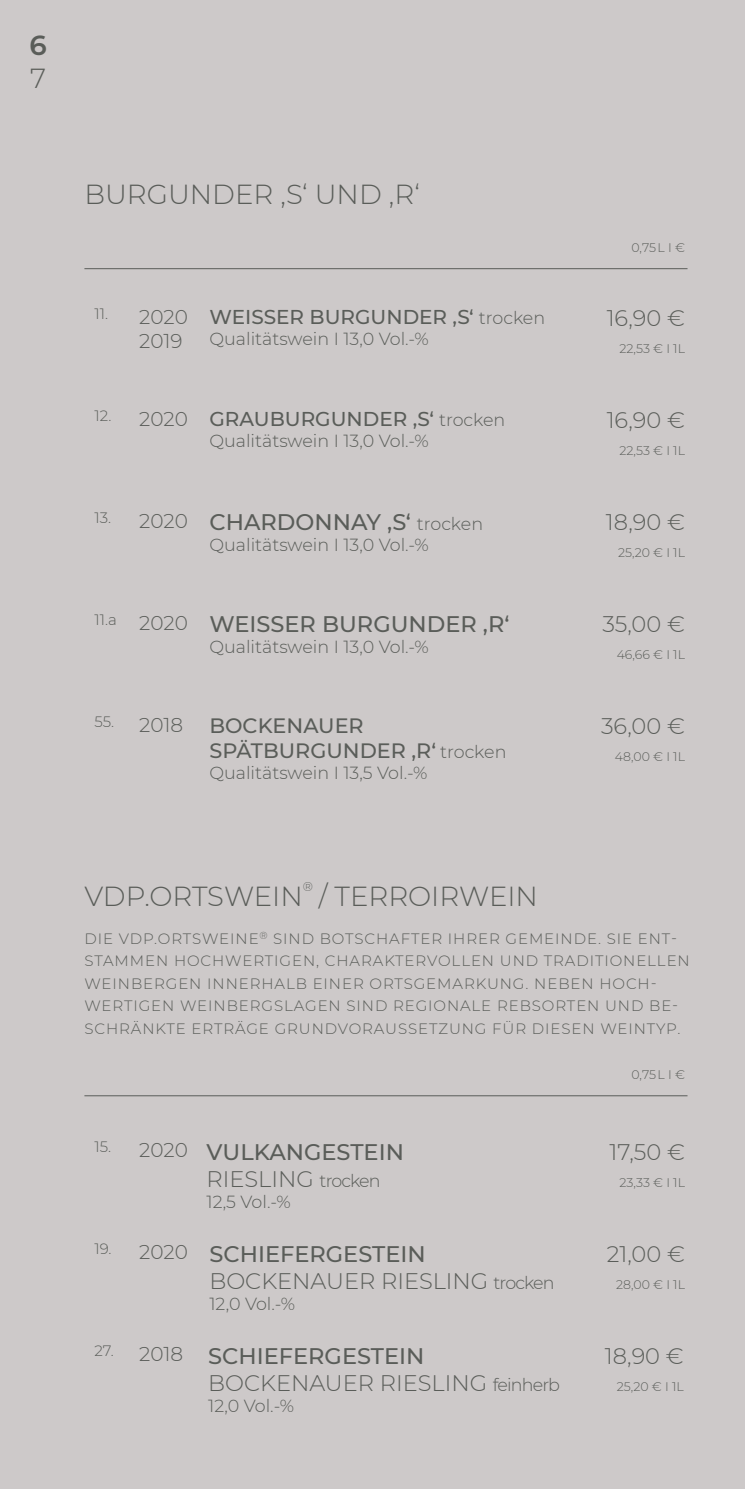
<style>
.page{position:relative;width:745px;height:1489px;background:#fff}
.page>*{position:absolute;margin:0;border:0;box-sizing:border-box;transform-origin:0 0}
.t1{font:300 27.5px "Montserrat";color:#5a5d59}
.t2{font:600 27.5px "Montserrat";color:#5a5d59}
.t3{font:300 22.5px/27px "Montserrat";color:#5a5d59}
.t4{font:500 22.5px/27px "Montserrat";color:#5a5d59}
.t5{font:500 20.75px/25px "Montserrat";color:#5a5d59}
.t6{font:500 20px "Montserrat";color:#5a5d59}
.t7{font:300 20px/24px "Montserrat";color:#5a5d59;text-align:right}
.t8{font:300 17.5px "Montserrat";color:#5a5d59}
.t9{font:300 15px/22.5px "Montserrat";letter-spacing:.06em;color:#5a5d59}
.t10{font:300 12.5px "Montserrat";color:#5a5d59}
.s1{font-weight:300;font-size:17.5px}
.s2{font-weight:300}
.s3{font-weight:300;font-size:20px}
.s4{font-size:20px}
.s5{font-weight:500}
.s6{font-size:17.5px}
</style>
<div class="page">
<div style="left:0;top:0;width:744px;height:1488px;background:#cdc9c9"></div>
<hr style="left:84px;top:1095px;width:603px;height:1px;background:#5a5d59">
<hr style="left:84px;top:268px;width:603px;height:1px;background:#5a5d59">
<h1 class="t2" style="left:30px;top:26px;width:19px">6</h1>
<h1 class="t1" style="left:30px;top:60px;width:17px">7</h1>
<h1 class="t1" style="left:84px;top:175px;width:337px">BURGUNDER ‚S‘ UND ‚R‘</h1>
<h3 class="t7" style="left:94px;top:304px;width:95px"><sup>11.</sup> 2020<br>2019</h3>
<h3 class="t6" style="left:209px;top:302px;width:337px">WEISSER BURGUNDER ‚S‘ <span class="s1">trocken</span></h3>
<p class="t8" style="left:209px;top:326px;width:221px">Qualitätswein I 13,0 Vol.-%</p>
<h3 class="t6" style="left:94px;top:404px;width:412px"><sup>12.</sup> <span class="s2">2020</span> GRAUBURGUNDER ‚S‘ <span class="s1">trocken</span></h3>
<p class="t8" style="left:209px;top:428px;width:221px">Qualitätswein I 13,0 Vol.-%</p>
<h2 class="t4" style="left:94px;top:508px;width:390px"><sup>13.</sup> <span class="s3">2020</span> CHARDONNAY ‚S‘ <span class="s1">trocken</span></h2>
<p class="t8" style="left:209px;top:533px;width:221px">Qualitätswein I 13,0 Vol.-%</p>
<h2 class="t4" style="left:94px;top:610px;width:416px"><sup>11.a</sup> <span class="s3">2020</span> WEISSER BURGUNDER ‚R‘</h2>
<p class="t8" style="left:209px;top:635px;width:221px">Qualitätswein I 13,0 Vol.-%</p>
<h3 class="t7" style="left:94px;top:712px;width:90px"><sup>55.</sup> 2018</h3>
<h3 class="t5" style="left:209px;top:712px;width:298px">BOCKENAUER<br>SPÄTBURGUNDER ‚R‘ <span class="s1">trocken</span></h3>
<p class="t8" style="left:209px;top:760px;width:219px">Qualitätswein I 13,5 Vol.-%</p>
<p class="t10" style="left:631px;top:239px;width:55px">0,75 L I €</p>
<h2 class="t3" style="left:606px;top:304px;width:80px">16,90 €</h2>
<p class="t10" style="left:619px;top:340px;width:67px">22,53 € I 1L</p>
<h2 class="t3" style="left:606px;top:406px;width:80px">16,90 €</h2>
<p class="t10" style="left:619px;top:442px;width:67px">22,53 € I 1L</p>
<h2 class="t3" style="left:605px;top:508px;width:80px">18,90 €</h2>
<p class="t10" style="left:617px;top:544px;width:68px">25,20 € I 1L</p>
<h2 class="t3" style="left:602px;top:610px;width:84px">35,00 €</h2>
<p class="t10" style="left:616px;top:646px;width:70px">46,66 € I 1L</p>
<h2 class="t3" style="left:600px;top:712px;width:85px">36,00 €</h2>
<p class="t10" style="left:614px;top:748px;width:72px">48,00 € I 1L</p>
<h1 class="t1" style="left:84px;top:877px;width:220px">VDP.ORTSWEIN</h1>
<p class="t10" style="left:302px;top:878px;width:12px">®</p>
<h1 class="t1" style="left:318px;top:877px;width:220px">/ TERROIRWEIN</h1>
<p class="t9" style="left:84px;top:926px;width:606px">DIE VDP.ORTSWEINE<sup>®</sup> SIND BOTSCHAFTER IHRER GEMEINDE. SIE ENT-STAMMEN HOCHWERTIGEN, CHARAKTERVOLLEN UND TRADITIONELLEN WEINBERGEN INNERHALB EINER ORTSGEMARKUNG. NEBEN HOCH-WERTIGEN WEINBERGSLAGEN SIND REGIONALE REBSORTEN UND BE-SCHRÄNKTE ERTRÄGE GRUNDVORAUSSETZUNG FÜR DIESEN WEINTYP.</p>
<h2 class="t4" style="left:206px;top:1137px;width:199px;text-indent:-112px"><sup>15.</sup> <span class="s3">2020</span> VULKANGESTEIN<br><span class="s2">RIESLING</span> <span class="s1">trocken</span></h2>
<p class="t8" style="left:206px;top:1189px;width:86px">12,5 Vol.-%</p>
<h2 class="t3" style="left:209px;top:1239px;width:346px;text-indent:-115px"><sup>19.</sup> <span class="s4">2020</span> <span class="s5">SCHIEFERGESTEIN<br></span>BOCKENAUER RIESLING <span class="s6">trocken</span></h2>
<p class="t8" style="left:209px;top:1291px;width:87px">12,0 Vol.-%</p>
<h2 class="t3" style="left:208px;top:1341px;width:353px;text-indent:-114px"><sup>27.</sup> <span class="s4">2018</span> <span class="s5">SCHIEFERGESTEIN<br></span>BOCKENAUER RIESLING <span class="s6">feinherb</span></h2>
<p class="t8" style="left:208px;top:1393px;width:87px">12,0 Vol.-%</p>
<p class="t10" style="left:631px;top:1066px;width:55px">0,75 L I €</p>
<h2 class="t3" style="left:609px;top:1137px;width:77px">17,50 €</h2>
<p class="t10" style="left:619px;top:1173px;width:67px">23,33 € I 1L</p>
<h2 class="t3" style="left:606px;top:1239px;width:80px">21,00 €</h2>
<p class="t10" style="left:615px;top:1275px;width:70px">28,00 € I 1L</p>
<h2 class="t3" style="left:604px;top:1341px;width:80px">18,90 €</h2>
<p class="t10" style="left:616px;top:1377px;width:68px">25,20 € I 1L</p>
</div>
